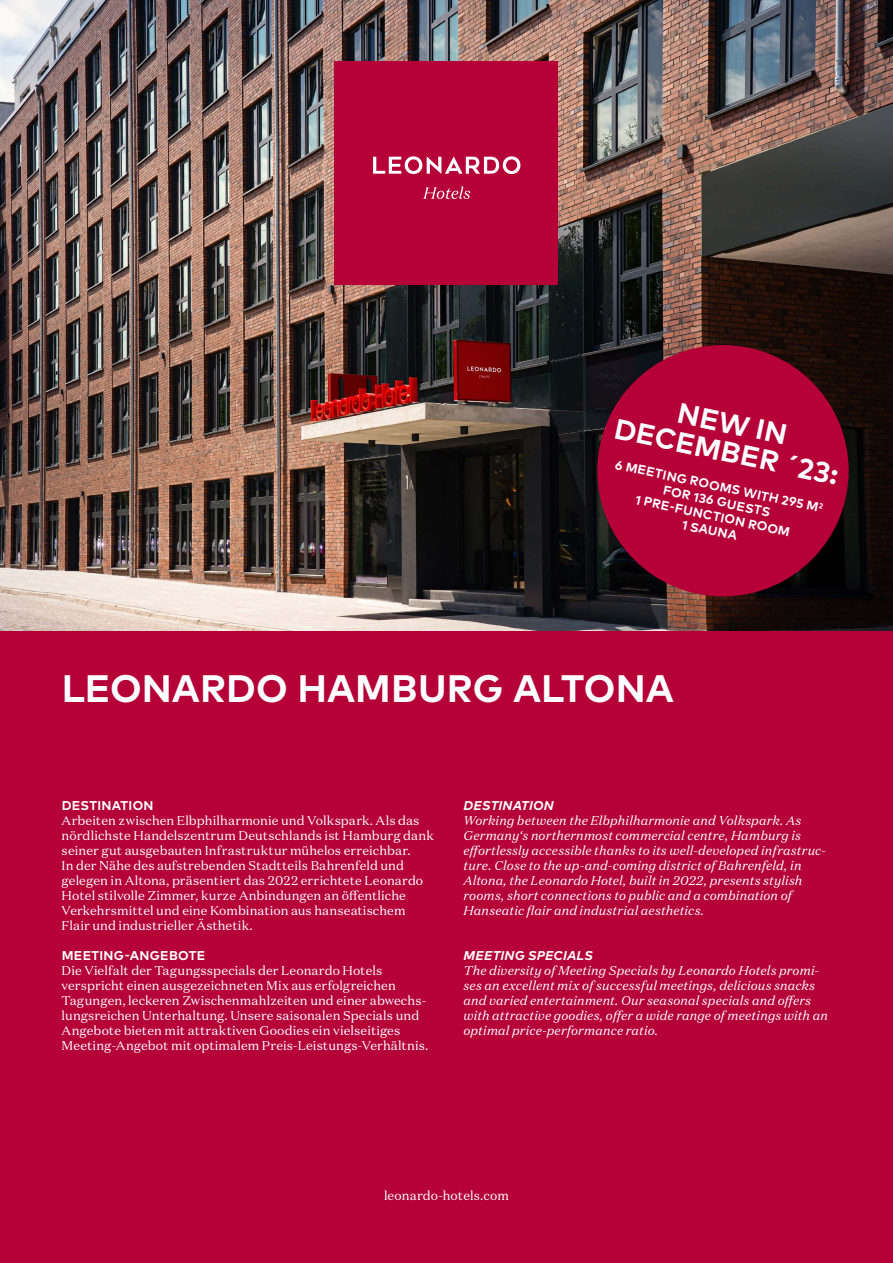
<style>
.page{position:relative;width:893px;height:1263px;background:#fff}
.page>*{position:absolute;margin:0;border:0;box-sizing:border-box;transform-origin:0 0}
.t1{font:700 38.25px "Mark Pro";color:#fff}
.t2{font:700 28.5px/28.5px "Mark Pro";color:#fff;text-align:center}
.t3{font:12.75px/15px "Domaine Text";letter-spacing:.005em;color:#fff}
.t4{font:italic 12.75px/15px "Domaine Text";letter-spacing:.01em;color:#fff}
.t5{font:700 12.75px/15px "Mark Pro";letter-spacing:.025em;color:#fff;text-align:center}
.t6{font:italic 700 12.75px "Mark Pro";letter-spacing:.02em;color:#fff}
</style>
<div class="page">
<img style="left:0;top:0;width:893px;height:631px">
<div style="left:0;top:631px;width:893px;height:632px;background:#b50038"></div>
<div style="left:597px;top:345px;width:252px;height:251px;background:#b50038;border-radius:50%"></div>
<div style="left:335px;top:62px;width:223px;height:223px;background:#b50038"></div>
<svg style="left:373px;top:156px;width:147px;height:18px"></svg>
<svg style="left:423px;top:187px;width:47px;height:12px"></svg>
<h2 class="t2" style="left:624px;top:383px;width:230px;rotate:12deg">NEW IN<br>DECEMBER ´2 3:</h2>
<p class="t5" style="left:617px;top:456px;width:212px;rotate:12deg">6 MEETING ROOMS WITH 2 95 M<sup>2<br></sup>FOR 136 GUESTS<br>1 PRE-FUNCTION ROOM<br>1 SAUNA</p>
<h1 class="t1" style="left:62px;top:659px;width:614px">LEONARDO HAMBURG ALTONA</h1>
<p class="t5" style="left:62px;top:797px;width:93px">DESTINATION</p>
<p class="t3" style="left:62px;top:813px;width:374px">Arbeiten zwischen Elbphilharmonie und Volkspark. Als das nördlichste Handelszentrum Deutschlands ist Hamburg dank seiner gut ausgebauten Infrastruktur mühelos erreichbar.<br>In der Nähe des aufstrebenden Stadtteils Bahrenfeld und gelegen in Altona, präsentiert das 2022 errichtete Leonardo Hotel stilvolle Zimmer, kurze Anbindungen an öffentliche Verkehrsmittel und eine Kombination aus hanseatischem Flair und industrieller Ästhetik.</p>
<p class="t5" style="left:62px;top:947px;width:145px">MEETING-ANGEBOTE</p>
<p class="t3" style="left:62px;top:963px;width:368px">Die Vielfalt der Tagungsspecials der Leonardo Hotels verspricht einen ausgezeichneten Mix aus erfolgreichen Tagungen, leckeren Zwischenmahlzeiten und einer abwechs&shy;lungsreichen Unterhaltung. Unsere saisonalen Specials und Angebote bieten mit attraktiven Goodies ein vielseitiges Meeting-Angebot mit optimalem Preis-Leistungs-Verhältnis.</p>
<p class="t6" style="left:464px;top:796px;width:92px">DESTINATION</p>
<p class="t4" style="left:463px;top:813px;width:364px">Working between the Elbphilharmonie and Volkspark. As Germany‘s northernmost commercial centre, Hamburg is effortlessly accessible thanks to its well-developed infrastruc&shy;ture. Close to the up-and-coming district of Bahrenfeld, in Altona, the Leonardo Hotel, built in 2022, presents stylish rooms, short connections to public and a combination of Hanseatic flair and industrial aesthetics.</p>
<p class="t6" style="left:464px;top:946px;width:131px">MEETING SPECIALS</p>
<p class="t4" style="left:463px;top:963px;width:366px">The diversity of Meeting Specials by Leonardo Hotels promi&shy;ses an excellent mix of successful meetings, delicious snacks and varied entertainment. Our seasonal specials and offers with attractive goodies, offer a wide range of meetings with an optimal price-performance ratio.</p>
<p class="t3" style="left:384px;top:1188px;width:126px">leonardo-hotels.com</p>
</div>
